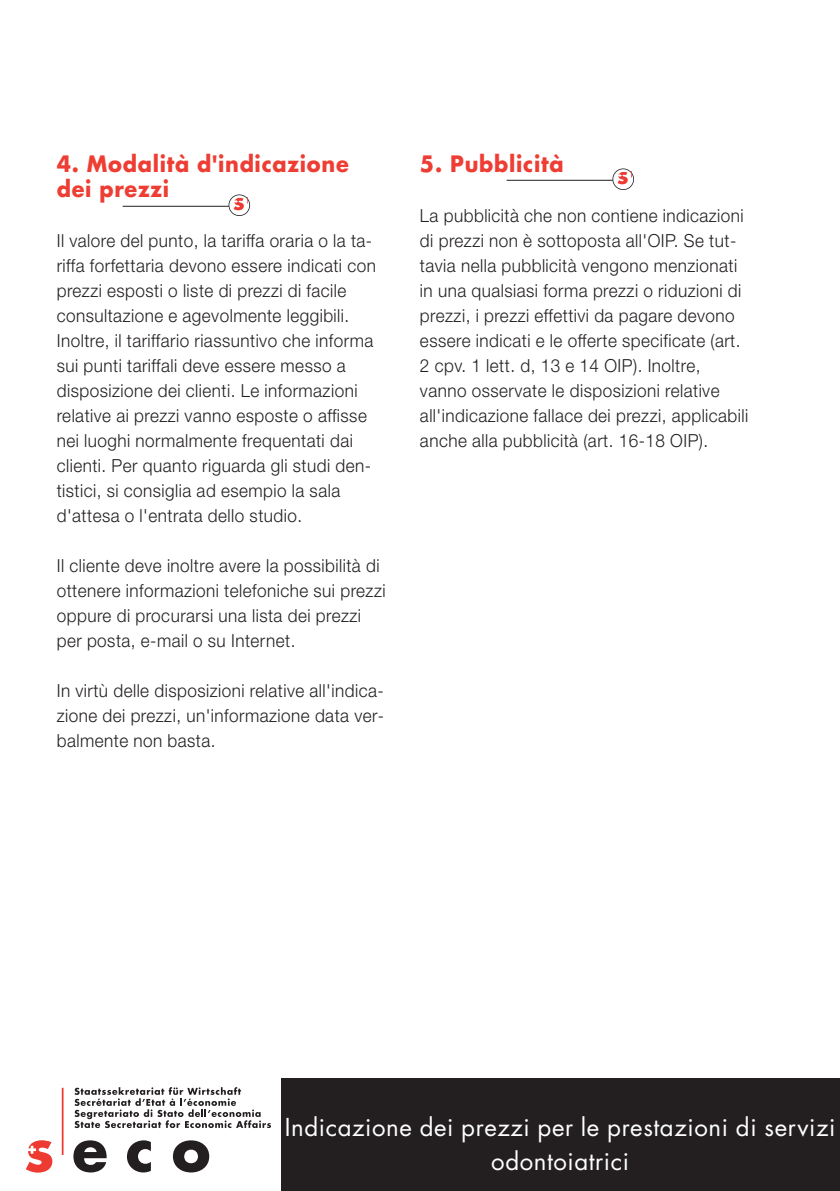
<style>
.page{position:relative;width:840px;height:1191px;background:#fff}
.page>*{position:absolute;margin:0;border:0;box-sizing:border-box;transform-origin:0 0}
.t1{font:24px/34px "Futura";letter-spacing:.025em;color:#fff;text-align:center}
.t2{font:700 22px/25px "Futura";letter-spacing:.035em;color:#ee3e34;scale:.95 1}
.t3{font:300 18px/25px "Helvetica Neue";letter-spacing:.03em;color:#231f20;scale:.95 1}
</style>
<div class="page">
<div style="left:281px;top:1078px;width:558px;height:113px;background:#231f20"></div>
<svg style="left:73px;top:1140px;width:34px;height:32px"></svg>
<svg style="left:127px;top:1140px;width:24px;height:32px"></svg>
<svg style="left:173px;top:1140px;width:36px;height:32px"></svg>
<hr style="left:62px;top:1087px;width:1px;height:68px;background:#ee3b32">
<svg style="left:74px;top:1087px;width:197px;height:41px"></svg>
<svg style="left:26px;top:1140px;width:26px;height:32px"></svg>
<div style="left:228px;top:194px;width:22px;height:22px;border:2px solid #231f20;border-radius:50%"></div>
<hr style="left:123px;top:206px;width:106px;height:1px;background:#231f20">
<svg style="left:233px;top:198px;width:11px;height:12px"></svg>
<div style="left:612px;top:168px;width:21px;height:22px;border:2px solid #231f20;border-radius:50%"></div>
<hr style="left:506px;top:180px;width:106px;height:1px;background:#231f20">
<svg style="left:617px;top:172px;width:10px;height:12px"></svg>
<p class="t2" style="left:57px;top:153px;width:309px">4. Modalità d'indicazione dei prezzi</p>
<p class="t3" style="left:57px;top:230px;width:337px">Il valore del punto, la tariffa oraria o la ta&shy;riffa forfettaria devono essere indicati con prezzi esposti o liste di prezzi di facile consultazione e agevolmente leggibili.<br>Inoltre, il tariffario riassuntivo che informa sui punti tariffali deve essere messo a disposizione dei clienti. Le informazioni relative ai prezzi vanno esposte o affisse nei luoghi normalmente frequentati dai clienti. Per quanto riguarda gli studi den&shy;tistici, si consiglia ad esempio la sala d'attesa o l'entrata dello studio.</p>
<p class="t3" style="left:57px;top:555px;width:347px">Il cliente deve inoltre avere la possibilità di ottenere informazioni telefoniche sui prezzi oppure di procurarsi una lista dei prezzi per posta, e-mail o su Internet.</p>
<p class="t3" style="left:57px;top:680px;width:346px;text-align:justify">In virtù delle disposizioni relative all'indica&shy;zione dei prezzi, un'informazione data ver&shy;balmente non basta.</p>
<p class="t2" style="left:420px;top:153px;width:153px">5. Pubblicità</p>
<p class="t3" style="left:420px;top:205px;width:347px">La pubblicità che non contiene indicazioni di prezzi non è sottoposta all'OIP. Se tut&shy;tavia nella pubblicità vengono menzionati in una qualsiasi forma prezzi o riduzioni di prezzi, i prezzi effettivi da pagare devono essere indicati e le offerte specificate (art.<br>2 cpv. 1 lett. d, 13 e 14 OIP). Inoltre, vanno osservate le disposizioni relative all'indicazione fallace dei prezzi, applicabili anche alla pubblicità (art. 16-18 OIP).</p>
<h1 class="t1" style="left:284px;top:1111px;width:551px">Indicazione dei prezzi per le prestazioni di servizi odontoiatrici</h1>
</div>
